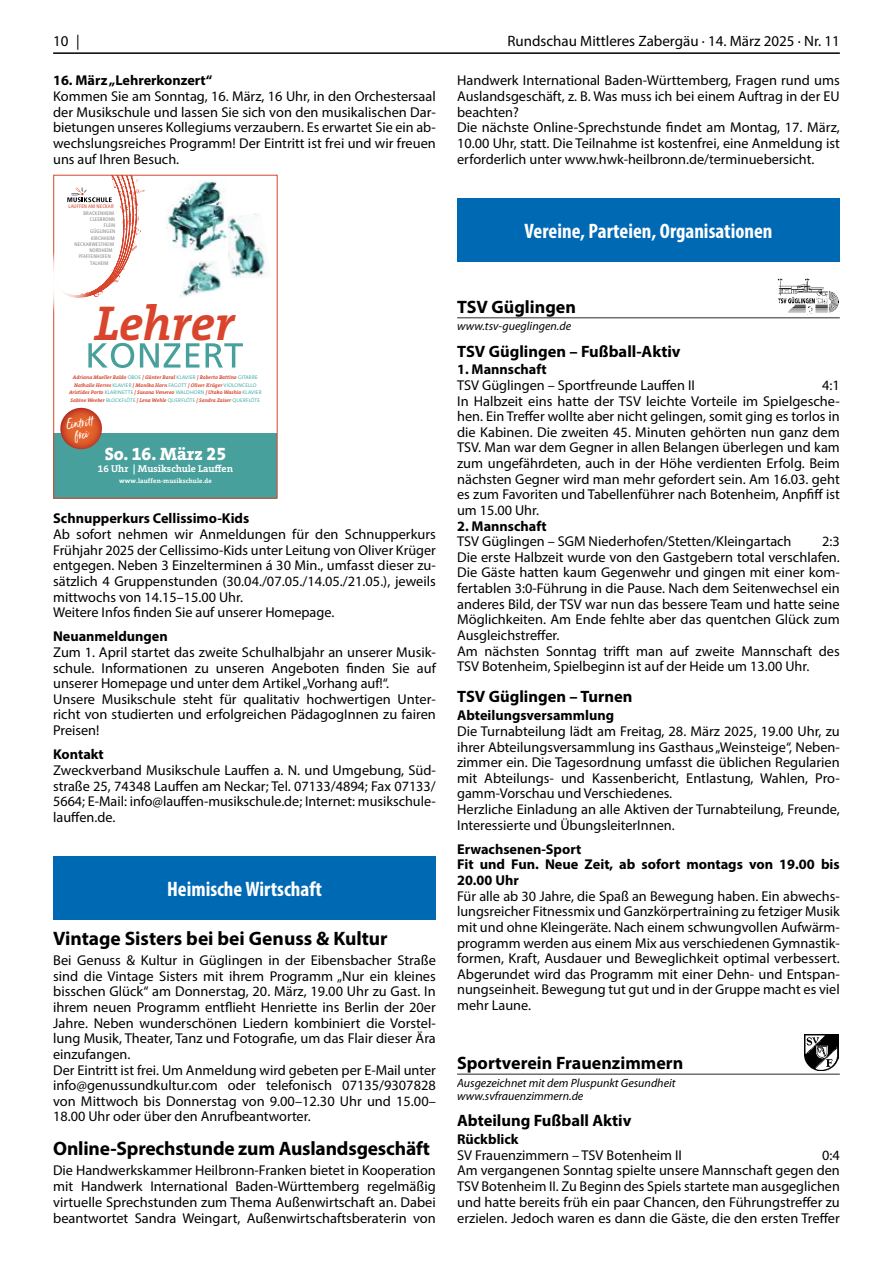
<style>
.page{position:relative;width:893px;height:1263px;background:#fff}
.page>*{position:absolute;margin:0;border:0;box-sizing:border-box;transform-origin:0 0}
.t1{font:italic 700 49.35px "The Serif B W7";color:#d8452c}
.t2{font:700 condensed 21px "Myriad Pro";color:#fff}
.t3{font:700 19.5px "Myriad Pro";letter-spacing:-.01em;color:#000}
.t4{font:700 18px "Myriad Pro";color:#000}
.t5{font:800 18px "The Serif B W8";color:#fff}
.t6{font:700 16.5px "Myriad Pro";color:#000}
.t7{font:15px "Myriad Pro";color:#000}
.t8{font:14.25px/15.6px "Myriad Pro";color:#000;text-align:justify}
.t9{font:700 14.25px/15.6px "Myriad Pro";color:#000}
.t10{font:italic 12px/13.2px "Myriad Pro";color:#000}
.t11{font:11.85px/11.1px "Ernestand Emily";color:#fff;text-align:center}
.t12{font:700 10.05px "The Serif B W7";color:#fff}
.t13{font:700 6.6px "The Serif B W7";letter-spacing:.02em;color:#fff}
.t14{font:italic 700 5.25px/7.5px "The Serif B W7";color:#d8452c;text-align:center}
.t15{font:condensed 5.1px "Frutiger LT Pro";letter-spacing:.02em;color:#868686}
.t16{font:condensed 5.1px "Frutiger LT Pro";letter-spacing:.02em;color:#d8452c}
.s1{font-family:"The Sans C4 s";font-weight:300;font-style:normal;color:#00928f}
</style>
<div class="page">
<hr style="left:53px;top:52px;width:787px;height:2px;background:#000">
<div style="left:54px;top:433px;width:223px;height:65px;background:#48a09c"></div>
<svg style="left:88px;top:343px;width:155px;height:25px"></svg>
<img style="left:166px;top:180px;width:59px;height:68px">
<svg style="left:60px;top:408px;width:42px;height:42px"></svg>
<img style="left:179px;top:213px;width:88px;height:65px">
<img style="left:179px;top:260px;width:43px;height:36px">
<svg style="left:53px;top:175px;width:92px;height:138px"></svg>
<div style="left:53px;top:856px;width:383px;height:64px;background:#0069b4"></div>
<div style="left:457px;top:198px;width:383px;height:64px;background:#0069b4"></div>
<hr style="left:457px;top:317px;width:383px;height:1px;background:#6f6f6e">
<img style="left:777px;top:278px;width:62px;height:37px">
<hr style="left:457px;top:1073px;width:383px;height:2px;background:#6f6f6e">
<img style="left:805px;top:1035px;width:34px;height:35px">
<p class="t7" style="left:53px;top:32px;width:28px">10 |</p>
<p class="t7" style="left:507px;top:32px;width:334px">Rundschau Mittleres Zabergäu · 14. März 2025 · Nr. 11</p>
<p class="t9" style="left:53px;top:72px;width:161px">16. März „Lehrerkonzert“</p>
<p class="t8" style="left:53px;top:88px;width:384px">Kommen Sie am Sonntag, 16. März, 16 Uhr, in den Orchestersaal der Musikschule und lassen Sie sich von den musikalischen Dar&shy;bietungen unseres Kollegiums verzaubern. Es erwartet Sie ein ab&shy;wechslungsreiches Programm! Der Eintritt ist frei und wir freuen uns auf Ihren Besuch.</p>
<p class="t8" style="left:457px;top:72px;width:384px;text-align:left">Handwerk International Baden-Württemberg, Fragen rund ums Auslandsgeschäft, z. B. Was muss ich bei einem Auftrag in der EU beachten?<br>Die nächste Online-Sprechstunde findet am Montag, 17. März, 10.00 Uhr, statt. Die Teilnahme ist kostenfrei, eine Anmeldung ist erforderlich unter www.hwk-heilbronn.de/terminuebersicht.</p>
<p class="t16" style="left:69px;top:204px;width:47px">LAUFFEN AM NECKAR</p>
<p class="t15" style="left:84px;top:210px;width:32px">BRACKENHEIM</p>
<p class="t15" style="left:90px;top:216px;width:27px">CLEEBRONN</p>
<p class="t15" style="left:104px;top:222px;width:13px">FLEIN</p>
<p class="t15" style="left:90px;top:229px;width:27px">GÜGLINGEN</p>
<p class="t15" style="left:91px;top:235px;width:25px">KIRCHHEIM</p>
<p class="t15" style="left:74px;top:241px;width:41px">NECKARWESTHEIM</p>
<p class="t15" style="left:89px;top:247px;width:25px">NORDHEIM</p>
<p class="t15" style="left:79px;top:254px;width:34px">PFAFFENHOFEN</p>
<p class="t15" style="left:90px;top:260px;width:20px">TALHEIM</p>
<h1 class="t1" style="left:95px;top:291px;width:141px">Lehrer</h1>
<p class="t14" style="left:69px;top:374px;width:194px">Adriana Mueller Baldo <span class="s1">OBOE</span> | Günter Baral <span class="s1">KLAVIER</span> | Roberto Battino <span class="s1">GITARRE </span>Nathalie Herres <span class="s1">KLAVIER</span> | Monika Horn <span class="s1">FAGOTT</span> | Oliver Krüger <span class="s1">VIOLONCELLO </span>Aristides Porto <span class="s1">KLARINETTE</span> | Susana Venereo <span class="s1">WALDHORN</span> | Utako Washio <span class="s1">KLAVIER </span>Sabine Weeber <span class="s1">BLOCKFLÖTE</span> | Lena Wehle <span class="s1">QUERFLÖTE</span> | Sandra Zaiser <span class="s1">QUERFLÖTE</span></p>
<p class="t11" style="left:66px;top:419px;width:26px;rotate:-8deg">Eintritt frei</p>
<p class="t5" style="left:105px;top:441px;width:123px">So. 16. März 25</p>
<p class="t12" style="left:98px;top:462px;width:137px">16 Uhr | Musikschule Lauffen</p>
<p class="t13" style="left:119px;top:476px;width:94px">www.lauffen-musikschule.de</p>
<p class="t9" style="left:53px;top:510px;width:198px">Schnupperkurs Cellissimo-Kids</p>
<p class="t8" style="left:53px;top:526px;width:384px;text-align:left">Ab sofort nehmen wir Anmeldungen für den Schnupperkurs Frühjahr 2025 der Cellissimo-Kids unter Leitung von Oliver Krüger entgegen. Neben 3 Einzelterminen á 30 Min., umfasst dieser zu&shy;sätzlich 4 Gruppenstunden (30.04./07.05./14.05./21.05.), jeweils mittwochs von 14.15–15.00 Uhr.<br>Weitere Infos finden Sie auf unserer Homepage.</p>
<p class="t9" style="left:53px;top:628px;width:116px">Neuanmeldungen</p>
<p class="t8" style="left:53px;top:644px;width:384px;text-align:left">Zum 1. April startet das zweite Schulhalbjahr an unserer Musik&shy;schule. Informationen zu unseren Angeboten finden Sie auf unserer Homepage und unter dem Artikel „Vorhang auf!“.<br>Unsere Musikschule steht für qualitativ hochwertigen Unter&shy;richt von studierten und erfolgreichen PädagogInnen zu fairen Preisen!</p>
<p class="t9" style="left:53px;top:746px;width:52px">Kontakt</p>
<p class="t8" style="left:53px;top:762px;width:384px">Zweckverband Musikschule Lauffen a. N. und Umgebung, Süd&shy;straße 25, 74348 Lauffen am Neckar; Tel. 07133/4894; Fax 07133/ 5664; E-Mail: info@lauffen-musikschule.de; Internet: musikschule&shy;lauffen.de.</p>
<h2 class="t2" style="left:167px;top:876px;width:156px">Heimische Wirtschaft</h2>
<h3 class="t3" style="left:53px;top:926px;width:336px">Vintage Sisters bei bei Genuss &amp; Kultur</h3>
<p class="t8" style="left:53px;top:952px;width:384px;text-align:left">Bei Genuss &amp; Kultur in Güglingen in der Eibensbacher Straße sind die Vintage Sisters mit ihrem Programm „Nur ein kleines bisschen Glück“ am Donnerstag, 20. März, 19.00 Uhr zu Gast. In ihrem neuen Programm entflieht Henriette ins Berlin der 20er Jahre. Neben wunderschönen Liedern kombiniert die Vorstel&shy;lung Musik, Theater, Tanz und Fotografie, um das Flair dieser Ära einzufangen.<br>Der Eintritt ist frei. Um Anmeldung wird gebeten per E-Mail unter info@genussundkultur.com oder telefonisch 07135/9307828 von Mittwoch bis Donnerstag von 9.00–12.30 Uhr und 15.00– 18.00 Uhr oder über den Anrufbeantworter.</p>
<h3 class="t3" style="left:53px;top:1136px;width:378px">Online-Sprechstunde zum Auslandsgeschäft</h3>
<p class="t8" style="left:53px;top:1162px;width:384px">Die Handwerkskammer Heilbronn-Franken bietet in Kooperation mit Handwerk International Baden-Württemberg regelmäßig virtuelle Sprechstunden zum Thema Außenwirtschaft an. Dabei beantwortet Sandra Weingart, Außenwirtschaftsberaterin von</p>
<h2 class="t2" style="left:525px;top:218px;width:249px">Vereine, Parteien, Organisationen</h2>
<p class="t4" style="left:457px;top:295px;width:120px">TSV Güglingen</p>
<p class="t10" style="left:457px;top:319px;width:116px">www.tsv-gueglingen.de</p>
<p class="t6" style="left:457px;top:340px;width:225px">TSV Güglingen – Fußball-Aktiv</p>
<p class="t9" style="left:457px;top:361px;width:91px">1. Mannschaft</p>
<p class="t8" style="left:457px;top:377px;width:239px">TSV Güglingen – Sportfreunde Lauffen II</p>
<p class="t8" style="left:457px;top:377px;width:384px;text-indent:365px">4:1<br>In Halbzeit eins hatte der TSV leichte Vorteile im Spielgesche&shy;hen. Ein Treffer wollte aber nicht gelingen, somit ging es torlos in die Kabinen. Die zweiten 45. Minuten gehörten nun ganz dem TSV. Man war dem Gegner in allen Belangen überlegen und kam zum ungefährdeten, auch in der Höhe verdienten Erfolg. Beim nächsten Gegner wird man mehr gefordert sein. Am 16.03. geht es zum Favoriten und Tabellenführer nach Botenheim, Anpfiff ist um 15.00 Uhr.</p>
<p class="t9" style="left:457px;top:517px;width:91px">2. Mannschaft</p>
<p class="t8" style="left:457px;top:533px;width:336px">TSV Güglingen – SGM Niederhofen/Stetten/Kleingartach</p>
<p class="t8" style="left:457px;top:533px;width:384px;text-align:left;text-indent:365px">2:3<br>Die erste Halbzeit wurde von den Gastgebern total verschlafen.<br>Die Gäste hatten kaum Gegenwehr und gingen mit einer kom&shy;fertablen 3:0-Führung in die Pause. Nach dem Seitenwechsel ein anderes Bild, der TSV war nun das bessere Team und hatte seine Möglichkeiten. Am Ende fehlte aber das quentchen Glück zum Ausgleichstreffer.<br>Am nächsten Sonntag trifft man auf zweite Mannschaft des TSV Botenheim, Spielbeginn ist auf der Heide um 13.00 Uhr.</p>
<p class="t6" style="left:457px;top:686px;width:177px">TSV Güglingen – Turnen</p>
<p class="t9" style="left:457px;top:707px;width:158px">Abteilungsversammlung</p>
<p class="t8" style="left:457px;top:723px;width:384px;text-align:left">Die Turnabteilung lädt am Freitag, 28. März 2025, 19.00 Uhr, zu ihrer Abteilungsversammlung ins Gasthaus „Weinsteige“, Neben&shy;zimmer ein. Die Tagesordnung umfasst die üblichen Regularien mit Abteilungs- und Kassenbericht, Entlastung, Wahlen, Pro&shy;gamm-Vorschau und Verschiedenes.<br>Herzliche Einladung an alle Aktiven der Turnabteilung, Freunde, Interessierte und ÜbungsleiterInnen.</p>
<p class="t9" style="left:457px;top:841px;width:384px">Erwachsenen-Sport<br>Fit und Fun. Neue Zeit, ab sofort montags von 19.00 bis<br>20.00 Uhr</p>
<p class="t8" style="left:457px;top:888px;width:384px">Für alle ab 30 Jahre, die Spaß an Bewegung haben. Ein abwechs&shy;lungsreicher Fitnessmix und Ganzkörpertraining zu fetziger Musik mit und ohne Kleingeräte. Nach einem schwungvollen Aufwärm&shy;programm werden aus einem Mix aus verschiedenen Gymnastik&shy;formen, Kraft, Ausdauer und Beweglichkeit optimal verbessert.<br>Abgerundet wird das Programm mit einer Dehn- und Entspan&shy;nungseinheit. Bewegung tut gut und in der Gruppe macht es viel mehr Laune.</p>
<p class="t4" style="left:457px;top:1051px;width:228px">Sportverein Frauenzimmern</p>
<p class="t10" style="left:457px;top:1076px;width:220px">Ausgezeichnet mit dem Pluspunkt Gesundheit www.svfrauenzimmern.de</p>
<p class="t6" style="left:457px;top:1109px;width:176px">Abteilung Fußball Aktiv</p>
<p class="t9" style="left:457px;top:1130px;width:63px">Rückblick</p>
<p class="t8" style="left:457px;top:1147px;width:226px">SV Frauenzimmern – TSV Botenheim II</p>
<p class="t8" style="left:457px;top:1146px;width:384px;text-indent:365px">0:4<br>Am vergangenen Sonntag spielte unsere Mannschaft gegen den TSV Botenheim II. Zu Beginn des Spiels startete man ausgeglichen und hatte bereits früh ein paar Chancen, den Führungstreffer zu erzielen. Jedoch waren es dann die Gäste, die den ersten Treffer</p>
</div>
